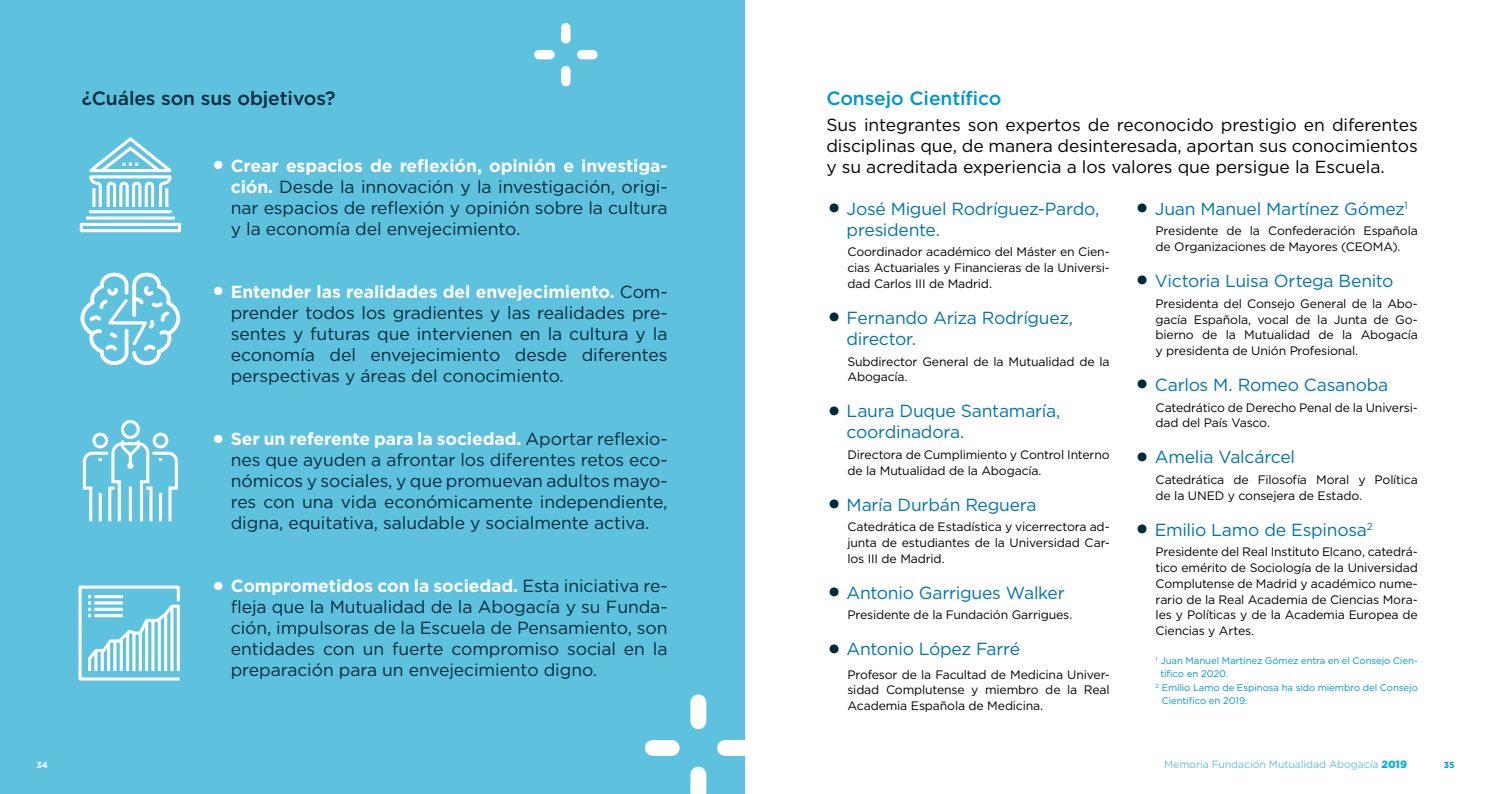
<style>
.page{position:relative;width:1489px;height:794px;background:#fff}
.page>*{position:absolute;margin:0;border:0;box-sizing:border-box;transform-origin:0 0}
.t1{font:500 19.25px "Gotham";letter-spacing:-.005em;color:#002b3c}
.t2{font:500 19.25px "Gotham";letter-spacing:-.005em;color:#0097ca}
.t3{font:17.5px/21px "Gotham";letter-spacing:-.005em;color:#002b3c;text-align:justify}
.t4{font:17.5px/21px "Gotham";letter-spacing:-.015em;color:#0075a9}
.t5{font:17.5px/21px "Gotham";letter-spacing:-.005em;color:#000;text-align:justify}
.t6{font:12.25px/15.8px "Gotham";letter-spacing:-.015em;color:#000;text-align:justify}
.t7{font:10.5px "Gotham";letter-spacing:-.005em;color:#5ec1de}
.t8{font:9.62px/12.2px "Gotham";letter-spacing:-.01em;color:#0097ca}
.t9{font:700 8.75px "Gotham";color:#fff}
.t10{font:700 8.75px "Gotham";color:#0097ca}
.s1{font-size:31.5px;color:#fff}
.s2{font-weight:700;color:#fff}
.s3{font-weight:500;font-size:31.5px;color:#002b3c}
.s4{font-weight:900;color:#00b2d8}
</style>
<div class="page">
<div style="left:0;top:0;width:744px;height:794px;background:#5ec1de"></div>
<div style="left:690px;top:702px;width:16px;height:19px;background:#fff"></div>
<div style="left:690px;top:774px;width:16px;height:19px;background:#fff"></div>
<div style="left:652px;top:740px;width:19px;height:16px;background:#fff"></div>
<div style="left:725px;top:740px;width:19px;height:16px;background:#fff"></div>
<div style="left:561px;top:28px;width:9px;height:11px;background:#fff"></div>
<div style="left:561px;top:70px;width:9px;height:12px;background:#fff"></div>
<div style="left:538px;top:50px;width:12px;height:9px;background:#fff"></div>
<div style="left:581px;top:50px;width:12px;height:9px;background:#fff"></div>
<svg style="left:79px;top:137px;width:102px;height:96px"></svg>
<svg style="left:81px;top:273px;width:99px;height:92px"></svg>
<svg style="left:78px;top:585px;width:102px;height:96px"></svg>
<svg style="left:82px;top:420px;width:96px;height:102px"></svg>
<h1 class="t1" style="left:82px;top:86px;width:255px">¿Cuáles son sus objetivos?</h1>
<h2 class="t3" style="left:231px;top:155px;width:438px;text-indent:-20px"><span class="s1">•</span> <span class="s2">Crear espacios de reflexión, opinión e investiga&shy;ción.</span> Desde la innovación y la investigación, origi&shy;nar espacios de reflexión y opinión sobre la cultura y la economía del envejecimiento.</h2>
<p class="t3" style="left:231px;top:281px;width:438px;text-indent:-20px"><span class="s1">•</span> <span class="s2">Entender las realidades del envejecimiento.</span> Com&shy;prender todos los gradientes y las realidades pre&shy;sentes y futuras que intervienen en la cultura y la economía del envejecimiento desde diferentes perspectivas y áreas del conocimiento.</p>
<p class="t3" style="left:231px;top:428px;width:438px;text-indent:-20px"><span class="s1">•</span> <span class="s2">Ser un referente para la sociedad.</span> Aportar reflexio&shy;nes que ayuden a afrontar los diferentes retos eco&shy;nómicos y sociales, y que promuevan adultos mayo&shy;res con una vida económicamente independiente, digna, equitativa, saludable y socialmente activa.</p>
<p class="t3" style="left:231px;top:575px;width:438px;text-indent:-20px"><span class="s1">•</span> <span class="s2">Comprometidos con la sociedad.</span> Esta iniciativa re&shy;fleja que la Mutualidad de la Abogacía y su Funda&shy;ción, impulsoras de la Escuela de Pensamiento, son entidades con un fuerte compromiso social en la preparación para un envejecimiento digno.</p>
<h1 class="t2" style="left:826px;top:85px;width:177px">Consejo Científico</h1>
<h2 class="t5" style="left:826px;top:114px;width:593px">Sus integrantes son expertos de reconocido prestigio en diferentes disciplinas que, de manera desinteresada, aportan sus conocimientos y su acreditada experiencia a los valores que persigue la Escuela.</h2>
<h2 class="t4" style="left:846px;top:198px;width:254px;text-indent:-20px"><span class="s3">•</span> José Miguel Rodríguez-Pardo, presidente.</h2>
<p class="t6" style="left:847px;top:244px;width:264px">Coordinador académico del Máster en Cien&shy;cias Actuariales y Financieras de la Universi&shy;dad Carlos III de Madrid.</p>
<h2 class="t4" style="left:846px;top:307px;width:228px;text-indent:-20px"><span class="s3">•</span> Fernando Ariza Rodríguez, director.</h2>
<p class="t6" style="left:847px;top:353px;width:264px">Subdirector General de la Mutualidad de la<br>Abogacía.</p>
<h2 class="t4" style="left:846px;top:400px;width:215px;text-indent:-20px"><span class="s3">•</span> Laura Duque Santamaría, coordinadora.</h2>
<p class="t6" style="left:847px;top:446px;width:264px">Directora de Cumplimiento y Control Interno de la Mutualidad de la Abogacía.</p>
<h2 class="t4" style="left:826px;top:493px;width:212px"><span class="s3">•</span> María Durbán Reguera</h2>
<p class="t6" style="left:847px;top:519px;width:264px">Catedrática de Estadística y vicerrectora ad&shy;junta de estudiantes de la Universidad Car&shy;los III de Madrid.</p>
<h2 class="t4" style="left:826px;top:581px;width:240px"><span class="s3">•</span> Antonio Garrigues Walker</h2>
<p class="t6" style="left:847px;top:607px;width:226px">Presidente de la Fundación Garrigues.</p>
<h2 class="t4" style="left:826px;top:638px;width:195px"><span class="s3">•</span> Antonio López Farré</h2>
<p class="t6" style="left:847px;top:666px;width:264px">Profesor de la Facultad de Medicina Univer&shy;sidad Complutense y miembro de la Real Academia Española de Medicina.</p>
<h2 class="t4" style="left:1134px;top:198px;width:275px"><span class="s3">•</span> Juan Manuel Martínez Gómez<sup>1</sup></h2>
<p class="t6" style="left:1155px;top:223px;width:264px">Presidente de la Confederación Española de Organizaciones de Mayores (CEOMA).</p>
<h2 class="t4" style="left:1134px;top:270px;width:260px"><span class="s3">•</span> Victoria Luisa Ortega Benito</h2>
<p class="t6" style="left:1155px;top:295px;width:264px">Presidenta del Consejo General de la Abo&shy;gacía Española, vocal de la Junta de Go&shy;bierno de la Mutualidad de la Abogacía y presidenta de Unión Profesional.</p>
<h2 class="t4" style="left:1134px;top:374px;width:255px"><span class="s3">•</span> Carlos M. Romeo Casanoba</h2>
<p class="t6" style="left:1155px;top:399px;width:264px">Catedrático de Derecho Penal de la Universi&shy;dad del País Vasco.</p>
<h2 class="t4" style="left:1134px;top:446px;width:162px"><span class="s3">•</span> Amelia Valcárcel</h2>
<p class="t6" style="left:1155px;top:471px;width:264px">Catedrática de Filosofía Moral y Política de la UNED y consejera de Estado.</p>
<h2 class="t4" style="left:1134px;top:518px;width:240px"><span class="s3">•</span> Emilio Lamo de Espinosa<sup>2</sup></h2>
<p class="t6" style="left:1155px;top:544px;width:264px">Presidente del Real Instituto Elcano, catedrá&shy;tico emérito de Sociología de la Universidad Complutense de Madrid y académico nume&shy;rario de la Real Academia de Ciencias Mora&shy;les y Políticas y de la Academia Europea de Ciencias y Artes.</p>
<p class="t8" style="left:1160px;top:654px;width:259px;text-indent:-5px"><sup>1</sup> Juan Manuel Martínez Gómez entra en el Consejo Cien&shy;tífico en 2020.</p>
<p class="t8" style="left:1161px;top:681px;width:258px;text-indent:-6px"><sup>2</sup> Emilio Lamo de Espinosa ha sido miembro del Consejo<br>Científico en 2019.</p>
<p class="t7" style="left:1163px;top:757px;width:244px">Memoria Fundación Mutualidad Abogacía <span class="s4">2019</span></p>
<p class="t9" style="left:36px;top:759px;width:13px">34</p>
<p class="t10" style="left:1443px;top:759px;width:12px">35</p>
</div>
